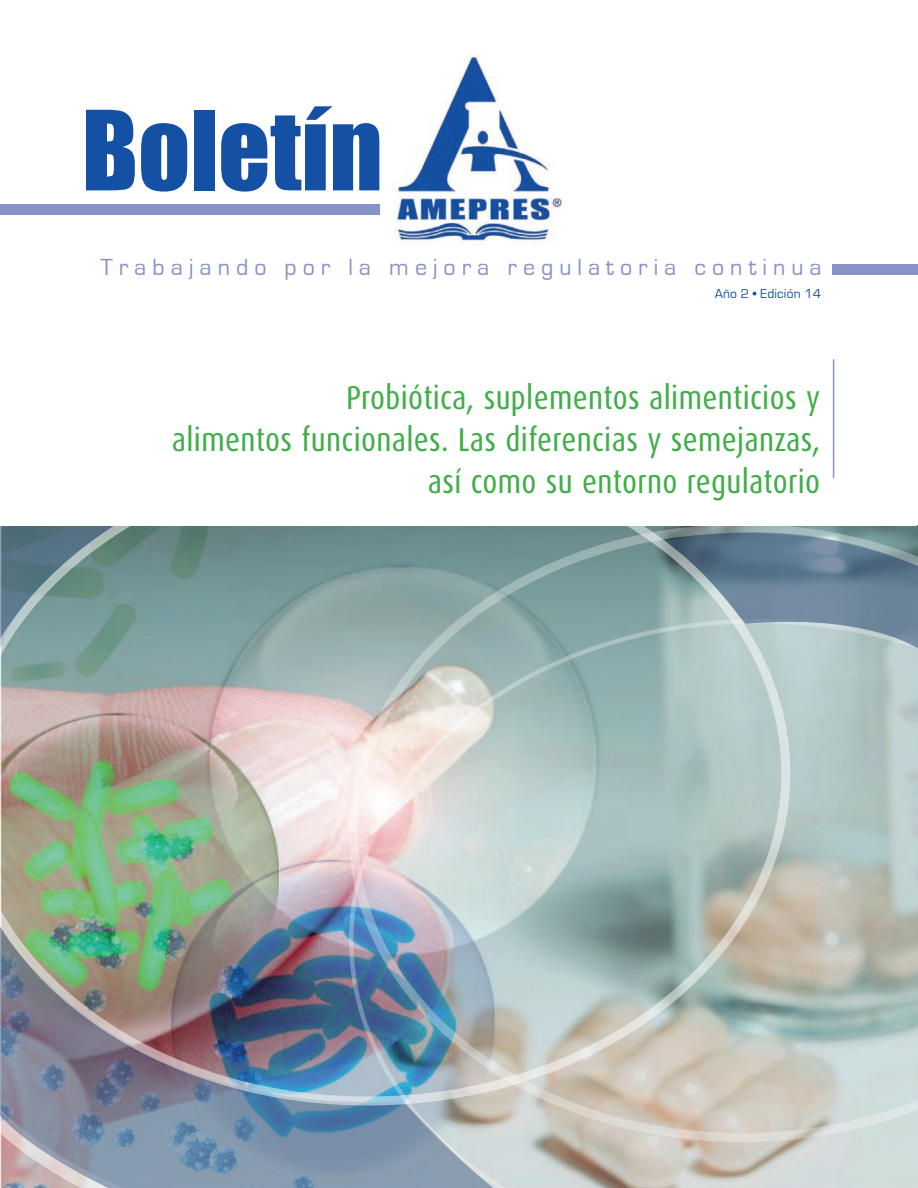
<style>
.page{position:relative;width:918px;height:1188px;background:#fff}
.page>*{position:absolute;margin:0;border:0;box-sizing:border-box;transform-origin:0 0}
.t1{font:102px "Impact";color:#1450a3}
.t2{font:33px/42px "Dax Condensed";letter-spacing:.01em;color:#40ae49;text-align:right}
.t3{font:24px "Eurostile";color:#8792c8}
.t4{font:13.5px "Eurostile";letter-spacing:.015em;color:#1450a3}
</style>
<div class="page">
<svg style="left:509px;top:1142px;width:409px;height:46px;background:#c9c9c3"></svg>
<svg style="left:509px;top:525px;width:409px;height:617px;background:#bbc6c1"></svg>
<svg style="left:0;top:1110px;width:509px;height:78px;background:#8b9caf"></svg>
<svg style="left:791px;top:531px;width:127px;height:125px;background:#7c95a4"></svg>
<div style="left:0;top:469px;width:917px;height:57px;background:#fff"></div>
<img style="left:0;top:526px;width:791px;height:584px">
<img style="left:394px;top:55px;width:169px;height:188px">
<div style="left:0;top:204px;width:380px;height:10px;background:#8792c8"></div>
<div style="left:833px;top:264px;width:85px;height:11px;background:#8792c8"></div>
<hr style="left:833px;top:359px;width:1px;height:119px;background:#8792c8">
<h1 class="t1" style="left:82px;top:71px;width:302px">Boletín</h1>
<p class="t3" style="left:100px;top:254px;width:723px">T r a b a j a n d o p o r l a m e j o r a r e g u l a t o r i a c o n t i n u a</p>
<p class="t4" style="left:715px;top:286px;width:108px">Año 2 • Edición 14</p>
<p class="t2" style="left:172px;top:377px;width:650px">Probiótica, suplementos alimenticios y<br>alimentos funcionales. Las diferencias y semejanzas, así como su entorno regulatorio</p>
</div>
